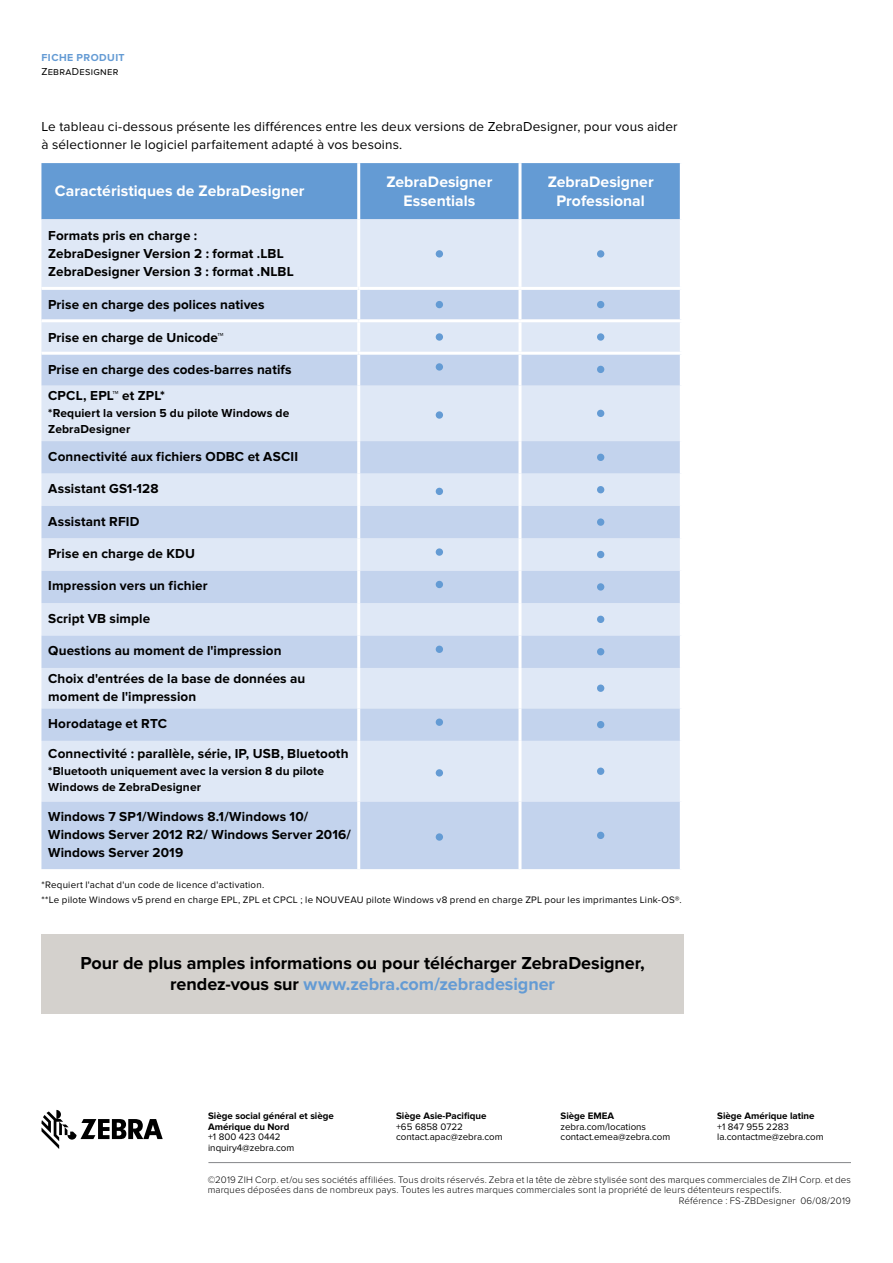
<style>
.page{position:relative;width:893px;height:1263px;background:#fff}
.page>*{position:absolute;margin:0;border:0;box-sizing:border-box;transform-origin:0 0}
.t1{font:700 18px/21px "Proxima Nova";letter-spacing:-.005em;color:#000;text-align:center}
.t2{font:700 15.75px/18.8px "Proxima Nova";color:#fff;text-align:center}
.t3{font:700 13.5px/18px "Proxima Nova";letter-spacing:.01em;color:#000}
.t4{font:13.5px/18px "Proxima Nova";letter-spacing:.01em;color:#000}
.t5{font:700 12px/16.5px "Proxima Nova";letter-spacing:.01em;color:#000}
.t6{font:10.5px "Proxima Nova";letter-spacing:.025em;color:#000}
.t7{font:700 10.5px "Proxima Nova";letter-spacing:.045em;color:#649bd4}
.t8{font:9.75px/10.5px "Proxima Nova";letter-spacing:.015em;color:#000}
.t9{font:300 9.75px "Proxima Nova";letter-spacing:.015em;color:#000}
.t10{font:700 9.75px/10.5px "Proxima Nova";color:#000}
.s1{color:#649bd4}
</style>
<div class="page">
<svg style="left:41px;top:1110px;width:122px;height:39px"></svg>
<hr style="left:208px;top:1162px;width:643px;height:1px;background:#85878a">
<div style="left:41px;top:934px;width:643px;height:79px;background:#d4d1cd"></div>
<div style="left:41px;top:163px;width:639px;height:56px;background:#649bd4"></div>
<div style="left:41px;top:219px;width:639px;height:68px;background:#dfe8f6"></div>
<svg style="left:41px;top:290px;width:639px;height:579px;background:#d1ddf1"></svg>
<hr style="left:518px;top:163px;width:3px;height:56px;background:#fff">
<hr style="left:357px;top:219px;width:3px;height:68px;background:#fff">
<hr style="left:518px;top:219px;width:3px;height:68px;background:#fff">
<hr style="left:357px;top:290px;width:3px;height:29px;background:#fff">
<hr style="left:518px;top:290px;width:3px;height:29px;background:#fff">
<hr style="left:41px;top:319px;width:318px;height:3px;background:#fff">
<hr style="left:359px;top:319px;width:161px;height:3px;background:#fff">
<hr style="left:357px;top:322px;width:3px;height:30px;background:#fff">
<hr style="left:520px;top:319px;width:163px;height:3px;background:#fff">
<hr style="left:518px;top:322px;width:3px;height:30px;background:#fff">
<hr style="left:41px;top:352px;width:318px;height:3px;background:#fff">
<hr style="left:359px;top:352px;width:161px;height:3px;background:#fff">
<hr style="left:357px;top:355px;width:3px;height:31px;background:#fff">
<hr style="left:520px;top:352px;width:163px;height:3px;background:#fff">
<hr style="left:518px;top:355px;width:3px;height:31px;background:#fff">
<hr style="left:357px;top:386px;width:3px;height:55px;background:#fff">
<hr style="left:518px;top:386px;width:3px;height:55px;background:#fff">
<hr style="left:357px;top:441px;width:3px;height:32px;background:#fff">
<hr style="left:518px;top:441px;width:3px;height:32px;background:#fff">
<hr style="left:357px;top:473px;width:3px;height:33px;background:#fff">
<hr style="left:518px;top:473px;width:3px;height:33px;background:#fff">
<hr style="left:357px;top:506px;width:3px;height:32px;background:#fff">
<hr style="left:518px;top:506px;width:3px;height:32px;background:#fff">
<hr style="left:357px;top:538px;width:3px;height:33px;background:#fff">
<hr style="left:518px;top:538px;width:3px;height:33px;background:#fff">
<hr style="left:357px;top:571px;width:3px;height:32px;background:#fff">
<hr style="left:518px;top:571px;width:3px;height:32px;background:#fff">
<hr style="left:357px;top:603px;width:3px;height:32px;background:#fff">
<hr style="left:518px;top:603px;width:3px;height:32px;background:#fff">
<hr style="left:357px;top:635px;width:3px;height:33px;background:#fff">
<hr style="left:518px;top:635px;width:3px;height:33px;background:#fff">
<hr style="left:357px;top:668px;width:3px;height:40px;background:#fff">
<hr style="left:518px;top:668px;width:3px;height:40px;background:#fff">
<hr style="left:357px;top:708px;width:3px;height:33px;background:#fff">
<hr style="left:518px;top:708px;width:3px;height:33px;background:#fff">
<hr style="left:357px;top:741px;width:3px;height:61px;background:#fff">
<hr style="left:518px;top:741px;width:3px;height:61px;background:#fff">
<hr style="left:357px;top:802px;width:3px;height:67px;background:#fff">
<hr style="left:518px;top:802px;width:3px;height:67px;background:#fff">
<hr style="left:357px;top:163px;width:3px;height:56px;background:#fff">
<div style="left:436px;top:250px;width:7px;height:8px;background:#649bd4;border-radius:50%"></div>
<div style="left:597px;top:250px;width:7px;height:8px;background:#649bd4;border-radius:50%"></div>
<div style="left:436px;top:301px;width:7px;height:7px;background:#649bd4;border-radius:50%"></div>
<div style="left:597px;top:301px;width:7px;height:7px;background:#649bd4;border-radius:50%"></div>
<div style="left:436px;top:333px;width:7px;height:8px;background:#649bd4;border-radius:50%"></div>
<div style="left:597px;top:333px;width:7px;height:8px;background:#649bd4;border-radius:50%"></div>
<div style="left:436px;top:363px;width:7px;height:8px;background:#649bd4;border-radius:50%"></div>
<div style="left:597px;top:366px;width:7px;height:7px;background:#649bd4;border-radius:50%"></div>
<div style="left:436px;top:411px;width:7px;height:8px;background:#649bd4;border-radius:50%"></div>
<div style="left:597px;top:410px;width:7px;height:7px;background:#649bd4;border-radius:50%"></div>
<div style="left:597px;top:454px;width:7px;height:7px;background:#649bd4;border-radius:50%"></div>
<div style="left:436px;top:488px;width:7px;height:7px;background:#649bd4;border-radius:50%"></div>
<div style="left:597px;top:486px;width:7px;height:7px;background:#649bd4;border-radius:50%"></div>
<div style="left:597px;top:518px;width:7px;height:8px;background:#649bd4;border-radius:50%"></div>
<div style="left:436px;top:548px;width:7px;height:8px;background:#649bd4;border-radius:50%"></div>
<div style="left:597px;top:551px;width:7px;height:7px;background:#649bd4;border-radius:50%"></div>
<div style="left:436px;top:581px;width:7px;height:7px;background:#649bd4;border-radius:50%"></div>
<div style="left:597px;top:583px;width:7px;height:8px;background:#649bd4;border-radius:50%"></div>
<div style="left:597px;top:616px;width:7px;height:7px;background:#649bd4;border-radius:50%"></div>
<div style="left:436px;top:646px;width:7px;height:7px;background:#649bd4;border-radius:50%"></div>
<div style="left:597px;top:648px;width:7px;height:7px;background:#649bd4;border-radius:50%"></div>
<div style="left:597px;top:684px;width:7px;height:8px;background:#649bd4;border-radius:50%"></div>
<div style="left:436px;top:718px;width:7px;height:8px;background:#649bd4;border-radius:50%"></div>
<div style="left:597px;top:721px;width:7px;height:7px;background:#649bd4;border-radius:50%"></div>
<div style="left:436px;top:769px;width:7px;height:7px;background:#649bd4;border-radius:50%"></div>
<div style="left:597px;top:767px;width:7px;height:8px;background:#649bd4;border-radius:50%"></div>
<div style="left:436px;top:833px;width:7px;height:8px;background:#649bd4;border-radius:50%"></div>
<div style="left:597px;top:832px;width:7px;height:7px;background:#649bd4;border-radius:50%"></div>
<p class="t7" style="left:41px;top:51px;width:85px">FICHE PRODUIT</p>
<p class="t6" style="left:41px;top:66px;width:79px">ZebraDesigner</p>
<p class="t4" style="left:41px;top:117px;width:638px">Le tableau ci-dessous présente les différences entre les deux versions de ZebraDesigner, pour vous aider à sélectionner le logiciel parfaitement adapté à vos besoins.</p>
<p class="t2" style="left:55px;top:182px;width:251px">Caractéristiques de ZebraDesigner</p>
<p class="t2" style="left:386px;top:173px;width:108px">ZebraDesigner<br>Essentials</p>
<p class="t2" style="left:548px;top:173px;width:108px">ZebraDesigner<br>Professional</p>
<p class="t3" style="left:48px;top:227px;width:247px">Formats pris en charge :<br>ZebraDesigner Version 2 : format .LBL<br>ZebraDesigner Version 3 : format .NLBL</p>
<p class="t3" style="left:48px;top:296px;width:218px">Prise en charge des polices natives</p>
<p class="t3" style="left:48px;top:328px;width:177px">Prise en charge de Unicode™</p>
<p class="t3" style="left:48px;top:356px;width:245px;line-height:26.4px">Prise en charge des codes-barres natifs<br>CPCL, EPL™ et ZPL*</p>
<p class="t5" style="left:48px;top:405px;width:243px">*Requiert la version 5 du pilote Windows de<br>ZebraDesigner</p>
<p class="t3" style="left:48px;top:447px;width:251px">Connectivité aux fichiers ODBC et ASCII</p>
<p class="t3" style="left:48px;top:480px;width:112px">Assistant GS1-128</p>
<p class="t3" style="left:48px;top:512px;width:93px">Assistant RFID</p>
<p class="t3" style="left:48px;top:545px;width:148px">Prise en charge de KDU</p>
<p class="t3" style="left:48px;top:577px;width:161px">Impression vers un fichier</p>
<p class="t3" style="left:48px;top:609px;width:104px">Script VB simple</p>
<p class="t3" style="left:48px;top:637px;width:259px;line-height:27.5px">Questions au moment de l'impression<br>Choix d'entrées de la base de données au</p>
<p class="t3" style="left:48px;top:683px;width:150px;line-height:27.5px">moment de l'impression<br>Horodatage et RTC</p>
<p class="t3" style="left:48px;top:745px;width:302px">Connectivité : parallèle, série, IP, USB, Bluetooth</p>
<p class="t5" style="left:48px;top:763px;width:277px">*Bluetooth uniquement avec la version 8 du pilote<br>Windows de ZebraDesigner</p>
<p class="t3" style="left:48px;top:807px;width:304px">Windows 7 SP1/Windows 8.1/Windows 10/<br>Windows Server 2012 R2/ Windows Server 2016/<br>Windows Server 2019</p>
<p class="t8" style="left:41px;top:877px;width:642px;line-height:15px">*Requiert l'achat d'un code de licence d'activation.<br>**Le pilote Windows v5 prend en charge EPL, ZPL et CPCL ; le NOUVEAU pilote Windows v8 prend en charge ZPL pour les imprimantes Link-OS®.</p>
<h1 class="t1" style="left:80px;top:953px;width:566px">Pour de plus amples informations ou pour télécharger ZebraDesigner, rendez-vous sur <span class="s1">www.zebra.com/zebradesigner</span></h1>
<p class="t10" style="left:208px;top:1111px;width:127px">Siège social général et siège<br>Amérique du Nord</p>
<p class="t8" style="left:208px;top:1132px;width:88px">+1 800 423 0442 inquiry4@zebra.com</p>
<p class="t10" style="left:396px;top:1111px;width:92px">Siège Asie-Pacifique</p>
<p class="t8" style="left:396px;top:1121px;width:108px">+65 6858 0722 contact.apac@zebra.com</p>
<p class="t10" style="left:560px;top:1111px;width:55px">Siège EMEA</p>
<p class="t8" style="left:560px;top:1121px;width:111px">zebra.com/locations contact.emea@zebra.com</p>
<p class="t10" style="left:717px;top:1111px;width:99px">Siège Amérique latine</p>
<p class="t8" style="left:717px;top:1121px;width:108px">+1 847 955 2283 la.contactme@zebra.com</p>
<p class="t9" style="left:208px;top:1174px;width:645px">©2019 ZIH Corp. et/ou ses sociétés affiliées. Tous droits réservés. Zebra et la tête de zèbre stylisée sont des marques commerciales de ZIH Corp. et des</p>
<p class="t9" style="left:208px;top:1184px;width:575px">marques déposées dans de nombreux pays. Toutes les autres marques commerciales sont la propriété de leurs détenteurs respectifs.</p>
<p class="t9" style="left:679px;top:1195px;width:174px">Référence : FS-ZBDesigner 06/08/2019</p>
</div>
